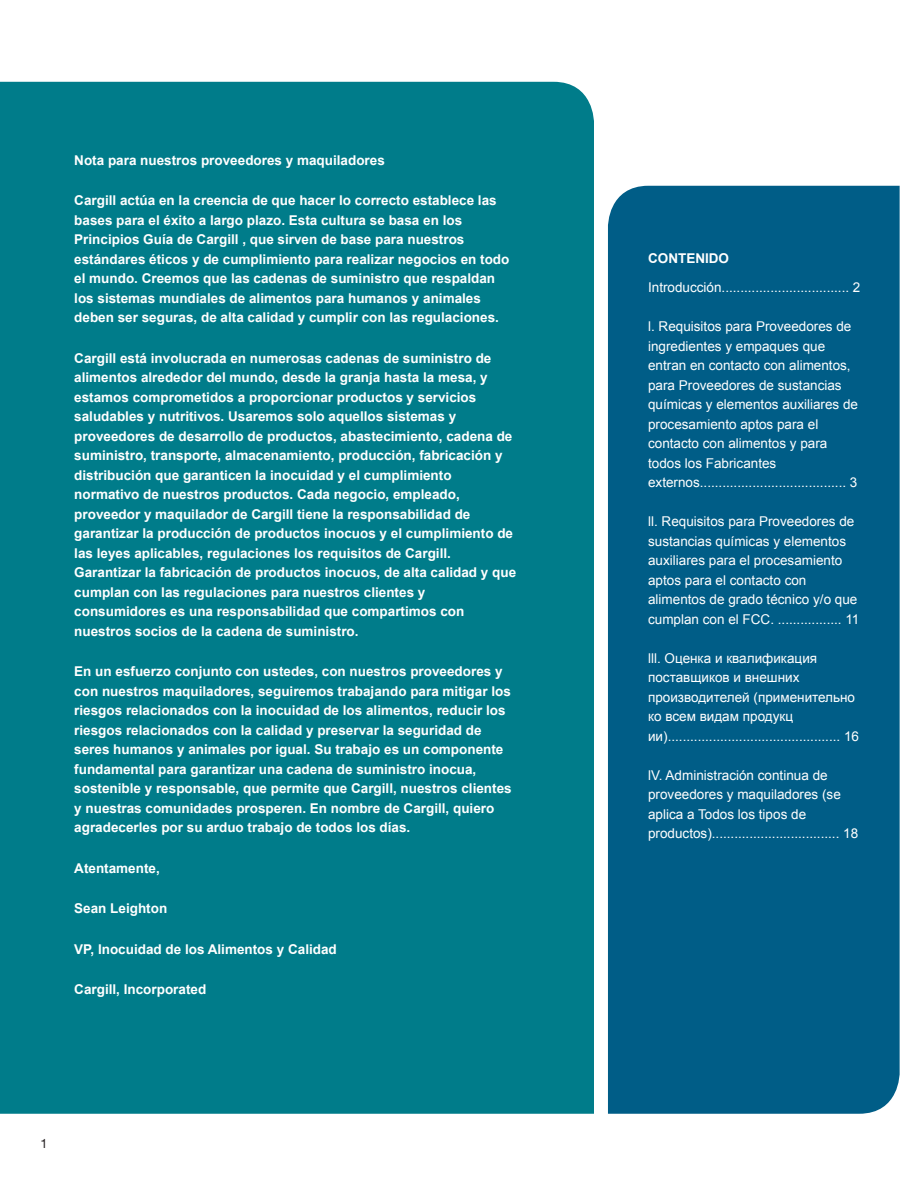
<style>
.page{position:relative;width:918px;height:1188px;background:#fff}
.page>*{position:absolute;margin:0;border:0;box-sizing:border-box;transform-origin:0 0}
.t1{font:700 13.5px/19.5px "Arial";color:#fff}
.t2{font:13.5px/19.5px "Arial";color:#fff}
.t3{font:12.75px "Helvetica Neue LT Std";color:#231f20}
</style>
<div class="page">
<div style="left:608px;top:186px;width:292px;height:928px;background:#005d87"></div>
<div style="left:0;top:82px;width:594px;height:1032px;background:#007c8a"></div>
<p class="t1" style="left:74px;top:151px;width:312px">Nota para nuestros proveedores y maquiladores</p>
<p class="t1" style="left:74px;top:191px;width:437px">Cargill actúa en la creencia de que hacer lo correcto establece las bases para el éxito a largo plazo. Esta cultura se basa en los Principios Guía de Cargill , que sirven de base para nuestros estándares éticos y de cumplimiento para realizar negocios en todo el mundo. Creemos que las cadenas de suministro que respaldan los sistemas mundiales de alimentos para humanos y animales deben ser seguras, de alta calidad y cumplir con las regulaciones.</p>
<p class="t1" style="left:74px;top:349px;width:443px">Cargill está involucrada en numerosas cadenas de suministro de alimentos alrededor del mundo, desde la granja hasta la mesa, y estamos comprometidos a proporcionar productos y servicios saludables y nutritivos. Usaremos solo aquellos sistemas y proveedores de desarrollo de productos, abastecimiento, cadena de suministro, transporte, almacenamiento, producción, fabricación y distribución que garanticen la inocuidad y el cumplimiento normativo de nuestros productos. Cada negocio, empleado, proveedor y maquilador de Cargill tiene la responsabilidad de garantizar la producción de productos inocuos y el cumplimiento de las leyes aplicables, regulaciones los requisitos de Cargill.<br>Garantizar la fabricación de productos inocuos, de alta calidad y que cumplan con las regulaciones para nuestros clientes y consumidores es una responsabilidad que compartimos con nuestros socios de la cadena de suministro.</p>
<p class="t1" style="left:74px;top:662px;width:439px">En un esfuerzo conjunto con ustedes, con nuestros proveedores y con nuestros maquiladores, seguiremos trabajando para mitigar los riesgos relacionados con la inocuidad de los alimentos, reducir los riesgos relacionados con la calidad y preservar la seguridad de seres humanos y animales por igual. Su trabajo es un componente fundamental para garantizar una cadena de suministro inocua, sostenible y responsable, que permite que Cargill, nuestros clientes y nuestras comunidades prosperen. En nombre de Cargill, quiero agradecerles por su arduo trabajo de todos los días.</p>
<p class="t1" style="left:74px;top:859px;width:87px">Atentamente,</p>
<p class="t1" style="left:74px;top:899px;width:95px">Sean Leighton</p>
<p class="t1" style="left:74px;top:940px;width:264px">VP, Inocuidad de los Alimentos y Calidad</p>
<p class="t1" style="left:74px;top:980px;width:134px">Cargill, Incorporated</p>
<p class="t3" style="left:40px;top:1135px;width:9px">1</p>
<p class="t1" style="left:648px;top:249px;width:82px">CONTENIDO</p>
<p class="t2" style="left:648px;top:278px;width:214px">Introducción.................................. 2</p>
<p class="t2" style="left:648px;top:317px;width:212px">l. Requisitos para Proveedores de ingredientes y empaques que entran en contacto con alimentos, para Proveedores de sustancias químicas y elementos auxiliares de procesamiento aptos para el contacto con alimentos y para todos los Fabricantes externos....................................... 3</p>
<p class="t2" style="left:648px;top:512px;width:213px">ll. Requisitos para Proveedores de sustancias químicas y elementos auxiliares para el procesamiento aptos para el contacto con alimentos de grado técnico y/o que cumplan con el FCC. ................. 11</p>
<p class="t2" style="left:648px;top:648px;width:212px">lll. Оценка и квалификация поставщиков и внешних производителей (применительно ко всем видам продукц ии).............................................. 16</p>
<p class="t2" style="left:648px;top:765px;width:212px">lV. Administración continua de proveedores y maquiladores (se aplica a Todos los tipos de productos).................................. 18</p>
</div>
